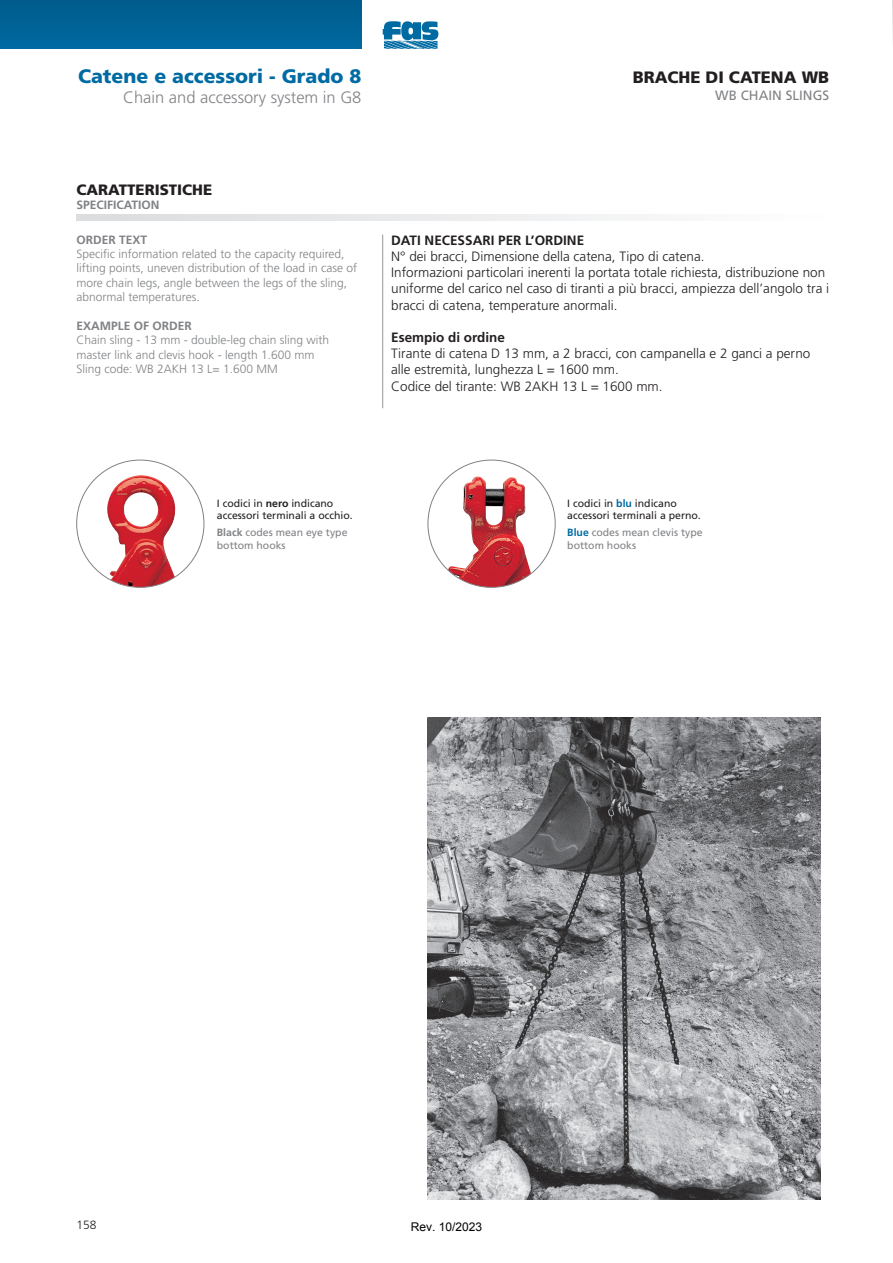
<style>
.page{position:relative;width:893px;height:1263px;background:#fff}
.page>*{position:absolute;margin:0;border:0;box-sizing:border-box;transform-origin:0 0}
.t1{font:900 19.5px "Frutiger";color:#006ba3}
.t2{font:300 16.5px "Frutiger";color:#808285}
.t3{font:900 16.5px "Frutiger";color:#231f20}
.t4{font:900 15px "Frutiger";color:#231f20}
.t5{font:300 13.5px/16.2px "Frutiger";color:#231f20}
.t6{font:700 13.5px "Frutiger";color:#231f20}
.t7{font:13.5px "Frutiger";color:#808285}
.t8{font:300 12px/14.4px "Frutiger";color:#808285}
.t9{font:700 12px "Frutiger";color:#808285}
.t10{font:12px "Arial";color:#000}
.t11{font:300 12px "Frutiger";color:#231f20}
.t12{font:10.5px/12.6px "Frutiger";color:#231f20}
.t13{font:10.5px/12.6px "Frutiger";color:#808285}
.s1{font-weight:700}
.s2{font-weight:700;color:#006ba3}
</style>
<div class="page">
<svg style="left:77px;top:214px;width:552px;height:7px"></svg>
<hr style="left:382px;top:235px;width:1px;height:173px;background:#939598">
<img style="left:105px;top:475px;width:74px;height:112px">
<img style="left:448px;top:476px;width:83px;height:111px">
<svg style="left:892px;top:0;width:1px;height:38px"></svg>
<svg style="left:383px;top:21px;width:55px;height:28px;background:#4693bc"></svg>
<div style="left:0;top:0;width:361px;height:49px;background:#006297"></div>
<img style="left:428px;top:717px;width:393px;height:482px">
<h1 class="t1" style="left:78px;top:65px;width:285px">Catene e accessori - Grado 8</h1>
<p class="t2" style="left:123px;top:88px;width:240px">Chain and accessory system in G8</p>
<p class="t3" style="left:633px;top:68px;width:198px">BRACHE DI CATENA WB</p>
<p class="t7" style="left:715px;top:87px;width:115px">WB CHAIN SLINGS</p>
<p class="t4" style="left:77px;top:180px;width:137px">CARATTERISTICHE</p>
<p class="t9" style="left:77px;top:198px;width:85px">SPECIFICATION</p>
<p class="t9" style="left:77px;top:232px;width:72px">ORDER TEXT</p>
<p class="t8" style="left:77px;top:247px;width:282px">Specific information related to the capacity required, lifting points, uneven distribution of the load in case of more chain legs, angle between the legs of the sling, abnormal temperatures.</p>
<p class="t9" style="left:77px;top:319px;width:117px">EXAMPLE OF ORDER</p>
<p class="t8" style="left:77px;top:333px;width:254px">Chain sling - 13 mm - double-leg chain sling with master link and clevis hook - length 1.600 mm<br>Sling code: WB 2AKH 13 L= 1.600 MM</p>
<p class="t6" style="left:391px;top:232px;width:194px">DATI NECESSARI PER L’ORDINE</p>
<p class="t5" style="left:391px;top:248px;width:440px">N° dei bracci, Dimensione della catena, Tipo di catena.<br>Informazioni particolari inerenti la portata totale richiesta, distribuzione non uniforme del carico nel caso di tiranti a più bracci, ampiezza dell’angolo tra i bracci di catena, temperature anormali.</p>
<p class="t6" style="left:391px;top:329px;width:115px">Esempio di ordine</p>
<p class="t5" style="left:391px;top:346px;width:421px">Tirante di catena D 13 mm, a 2 bracci, con campanella e 2 ganci a perno alle estremità, lunghezza L = 1600 mm.<br>Codice del tirante: WB 2AKH 13 L = 1600 mm.</p>
<p class="t12" style="left:217px;top:497px;width:137px">I codici in <span class="s1">nero</span> indicano accessori terminali a occhio.</p>
<p class="t13" style="left:217px;top:526px;width:132px"><span class="s1">Black</span> codes mean eye type bottom hooks</p>
<p class="t12" style="left:567px;top:497px;width:135px">I codici in <span class="s2">blu</span> indicano accessori terminali a perno.</p>
<p class="t13" style="left:567px;top:526px;width:137px"><span class="s2">Blue</span> codes mean clevis type bottom hooks</p>
<p class="t11" style="left:77px;top:1218px;width:22px">158</p>
<p class="t10" style="left:411px;top:1219px;width:73px">Rev. 10/2023</p>
</div>
